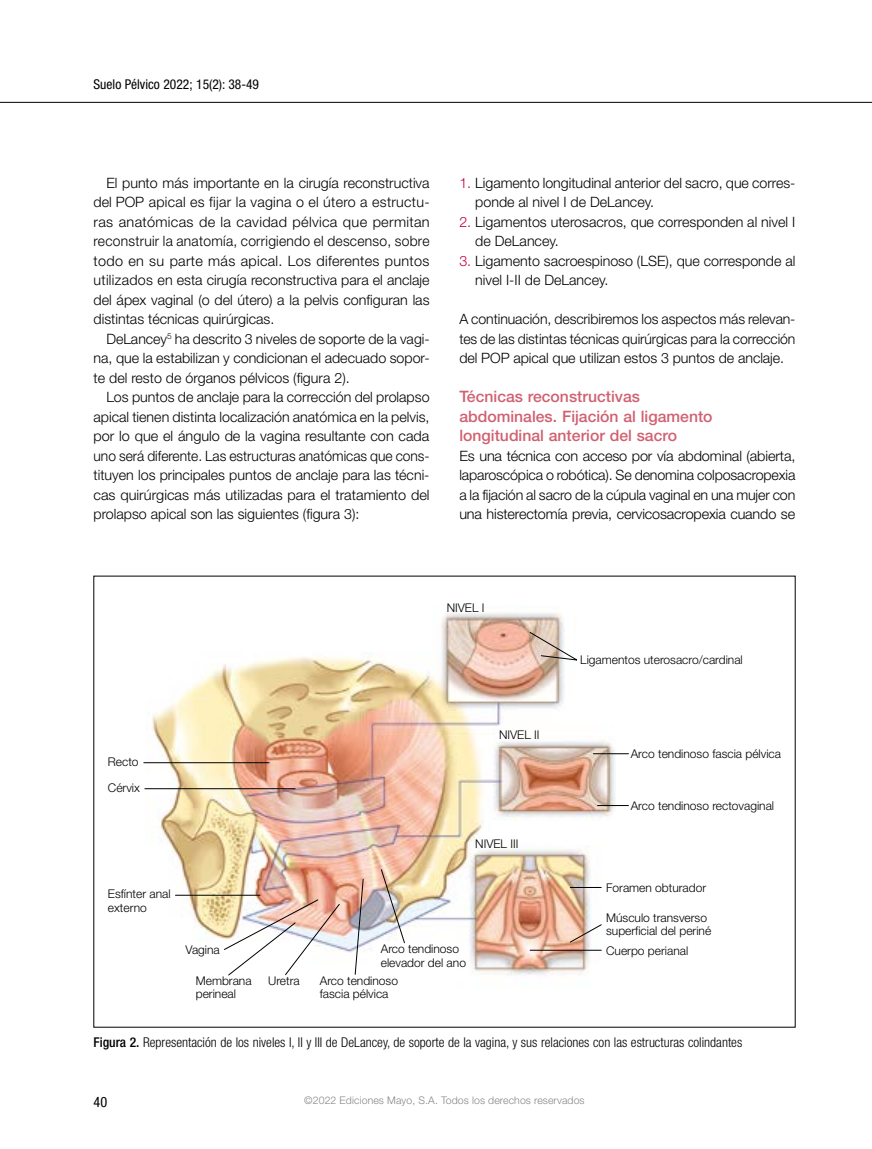
<style>
.page{position:relative;width:872px;height:1149px;background:#fff}
.page>*{position:absolute;margin:0;border:0;box-sizing:border-box;transform-origin:0 0}
.t1{font:500 15.75px/19.5px "Helvetica Neue LT Std";color:#d06171}
.t2{font:300 14.25px/19.5px "Helvetica Neue LT Std";color:#000;text-align:justify}
.t3{font:condensed 14.25px "Helvetica Neue LT Std";color:#000}
.t4{font:300 condensed 13.5px "Helvetica Neue LT Std";color:#000}
.t5{font:condensed 13.5px "Helvetica Neue LT Std";color:#000}
.t6{font:300 12px/13.5px "Helvetica Neue LT Std";color:#000}
.t7{font:300 10.5px "Helvetica Neue LT Std";letter-spacing:.01em;color:#878787}
.s1{color:#c8003e}
.s2{font-weight:500}
</style>
<div class="page">
<hr style="left:0;top:102px;width:872px;height:1px;background:#000">
<img style="left:145px;top:613px;width:470px;height:363px">
<img style="left:380px;top:868px;width:25px;height:75px">
<svg style="left:354px;top:878px;width:10px;height:96px"></svg>
<img style="left:223px;top:898px;width:117px;height:77px">
<hr style="left:175px;top:894px;width:85px;height:1px;background:#000">
<hr style="left:144px;top:762px;width:125px;height:1px;background:#000">
<hr style="left:145px;top:788px;width:150px;height:1px;background:#000">
<svg style="left:529px;top:631px;width:51px;height:29px"></svg>
<hr style="left:593px;top:753px;width:35px;height:1px;background:#000">
<hr style="left:597px;top:805px;width:31px;height:1px;background:#000">
<hr style="left:570px;top:886px;width:31px;height:1px;background:#000">
<svg style="left:569px;top:923px;width:33px;height:19px"></svg>
<hr style="left:530px;top:949px;width:71px;height:1px;background:#000">
<p class="t5" style="left:94px;top:76px;width:167px">Suelo Pélvico 2022; 15(2): 38-49</p>
<p class="t2" style="left:94px;top:172px;width:337px;text-indent:13px">El punto más importante en la cirugía reconstructiva del POP apical es fijar la vagina o el útero a estructu&shy;ras anatómicas de la cavidad pélvica que permitan reconstruir la anatomía, corrigiendo el descenso, sobre todo en su parte más apical. Los diferentes puntos utilizados en esta cirugía reconstructiva para el anclaje del ápex vaginal (o del útero) a la pelvis configuran las distintas técnicas quirúrgicas.</p>
<p class="t2" style="left:94px;top:328px;width:337px;text-indent:13px">DeLancey<sup>5</sup> ha descrito 3 niveles de soporte de la vagi&shy;na, que la estabilizan y condicionan el adecuado sopor&shy;te del resto de órganos pélvicos (figura 2).</p>
<p class="t2" style="left:94px;top:387px;width:337px;text-indent:13px">Los puntos de anclaje para la corrección del prolapso apical tienen distinta localización anatómica en la pelvis, por lo que el ángulo de la vagina resultante con cada uno será diferente. Las estructuras anatómicas que cons&shy;tituyen los principales puntos de anclaje para las técni&shy;cas quirúrgicas más utilizadas para el tratamiento del prolapso apical son las siguientes (figura 3):</p>
<p class="t2" style="left:475px;top:172px;width:322px;text-indent:-16px"><span class="s1">1.</span> Ligamento longitudinal anterior del sacro, que corres&shy;ponde al nivel I de DeLancey.</p>
<p class="t2" style="left:475px;top:211px;width:322px;text-indent:-16px"><span class="s1">2.</span> Ligamentos uterosacros, que corresponden al nivel I de DeLancey.</p>
<p class="t2" style="left:475px;top:250px;width:322px;text-indent:-16px"><span class="s1">3.</span> Ligamento sacroespinoso (LSE), que corresponde al nivel I-II de DeLancey.</p>
<p class="t2" style="left:459px;top:309px;width:337px">A continuación, describiremos los aspectos más relevan&shy;tes de las distintas técnicas quirúrgicas para la corrección del POP apical que utilizan estos 3 puntos de anclaje.</p>
<p class="t1" style="left:459px;top:387px;width:255px">Técnicas reconstructivas abdominales. Fijación al ligamento longitudinal anterior del sacro</p>
<p class="t2" style="left:459px;top:445px;width:337px">Es una técnica con acceso por vía abdominal (abierta, laparoscópica o robótica). Se denomina colposacropexia a la fijación al sacro de la cúpula vaginal en una mujer con una histerectomía previa, cervicosacropexia cuando se</p>
<p class="t6" style="left:108px;top:754px;width:32px">Recto</p>
<p class="t6" style="left:108px;top:780px;width:34px">Cérvix</p>
<p class="t6" style="left:447px;top:600px;width:39px">NIVEL I</p>
<p class="t6" style="left:499px;top:727px;width:42px">NIVEL II</p>
<p class="t6" style="left:475px;top:836px;width:45px">NIVEL III</p>
<p class="t6" style="left:580px;top:652px;width:164px">Ligamentos uterosacro/cardinal</p>
<p class="t6" style="left:631px;top:746px;width:152px">Arco tendinoso fascia pélvica</p>
<p class="t6" style="left:631px;top:798px;width:145px">Arco tendinoso rectovaginal</p>
<p class="t6" style="left:108px;top:886px;width:64px">Esfínter anal externo</p>
<p class="t6" style="left:381px;top:941px;width:87px">Arco tendinoso elevador del ano</p>
<p class="t6" style="left:186px;top:942px;width:36px">Vagina</p>
<p class="t6" style="left:196px;top:973px;width:57px">Membrana perineal</p>
<p class="t6" style="left:268px;top:973px;width:33px">Uretra</p>
<p class="t6" style="left:320px;top:973px;width:80px">Arco tendinoso fascia pélvica</p>
<p class="t6" style="left:606px;top:880px;width:102px">Foramen obturador</p>
<p class="t6" style="left:606px;top:910px;width:107px">Músculo transverso superficial del periné</p>
<p class="t6" style="left:606px;top:942px;width:84px">Cuerpo perianal</p>
<p class="t4" style="left:94px;top:1033px;width:650px"><span class="s2">Figura 2.</span> Representación de los niveles I, II y III de DeLancey, de soporte de la vagina, y sus relaciones con las estructuras colindantes</p>
<p class="t3" style="left:94px;top:1092px;width:15px">40</p>
<p class="t7" style="left:304px;top:1093px;width:282px">©2022 Ediciones Mayo, S.A. Todos los derechos reservados</p>
</div>
